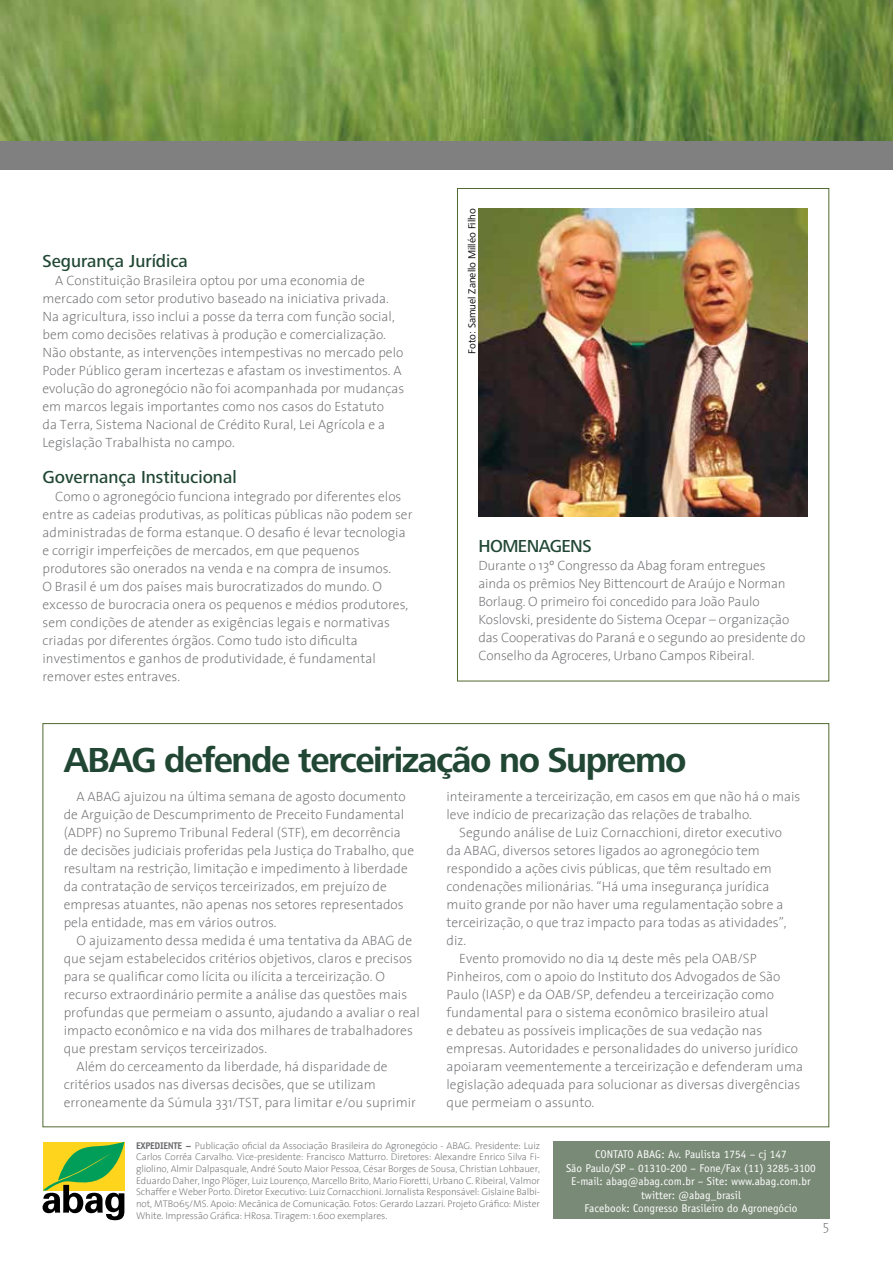
<style>
.page{position:relative;width:893px;height:1263px;background:#fff}
.page>*{position:absolute;margin:0;border:0;box-sizing:border-box;transform-origin:0 0}
.t1{font:700 36px "Frutiger Next LT";letter-spacing:-.04em;color:#214734}
.t2{font:500 18px "Frutiger Next LT";color:#214734}
.t3{font:200 13.5px/18px "The Sans";color:#6d6e71}
.t4{font:11.25px/13.5px "Officina Sans Std";color:#fff;text-align:center}
.t5{font:10.5px "Frutiger Next LT";color:#000}
.t6{font:200 9.75px/11.7px "The Sans";letter-spacing:-.01em;color:#6d6e71;text-align:justify}
.s1{font-family:"Officina Sans Std";font-weight:700}
</style>
<div class="page">
<img style="left:478px;top:209px;width:330px;height:308px">
<svg style="left:43px;top:1142px;width:81px;height:78px"></svg>
<div style="left:553px;top:1141px;width:276px;height:78px;background:#798a76"></div>
<div style="left:0;top:43px;width:893px;height:127px;background:#808080"></div>
<img style="left:0;top:0;width:893px;height:140px">
<h2 class="t2" style="left:43px;top:251px;width:147px">Segurança Jurídica</h2>
<p class="t3" style="left:43px;top:271px;width:363px;text-indent:13px">A Constituição Brasileira optou por uma economia de mercado com setor produtivo baseado na iniciativa privada.<br>Na agricultura, isso inclui a posse da terra com função social, bem como decisões relativas à produção e comercialização.<br>Não obstante, as intervenções intempestivas no mercado pelo Poder Público geram incertezas e afastam os investimentos. A evolução do agronegócio não foi acompanhada por mudanças em marcos legais importantes como nos casos do Estatuto<br>da Terra, Sistema Nacional de Crédito Rural, Lei Agrícola e a Legislação Trabalhista no campo.</p>
<h2 class="t2" style="left:43px;top:467px;width:196px">Governança Institucional</h2>
<p class="t3" style="left:43px;top:487px;width:371px;text-indent:13px">Como o agronegócio funciona integrado por diferentes elos entre as cadeias produtivas, as políticas públicas não podem ser administradas de forma estanque. O desafio é levar tecnologia e corrigir imperfeições de mercados, em que pequenos produtores são onerados na venda e na compra de insumos.<br>O Brasil é um dos países mais burocratizados do mundo. O excesso de burocracia onera os pequenos e médios produtores, sem condições de atender as exigências legais e normativas criadas por diferentes órgãos. Como tudo isto dificulta investimentos e ganhos de produtividade, é fundamental remover estes entraves.</p>
<p class="t5" style="left:466px;top:354px;width:147px;rotate:-90deg">Foto: Samuel Zanello Milléo Filho</p>
<h2 class="t2" style="left:478px;top:536px;width:24px">Homenagens</h2>
<p class="t3" style="left:478px;top:556px;width:328px">Durante o 13º Congresso da Abag foram entregues<br>ainda os prêmios Ney Bittencourt de Araújo e Norman Borlaug. O primeiro foi concedido para João Paulo Koslovski, presidente do Sistema Ocepar – 0rganização das Cooperativas do Paraná e o segundo ao presidente do Conselho da Agroceres, Urbano Campos Ribeiral.</p>
<h1 class="t1" style="left:64px;top:740px;width:624px">ABAG defende terceirização no Supremo</h1>
<p class="t3" style="left:446px;top:787px;width:355px">inteiramente a terceirização, em casos em que não há o mais leve indício de precarização das relações de trabalho.</p>
<p class="t3" style="left:459px;top:823px;width:324px">Segundo análise de Luiz Cornacchioni, diretor executivo</p>
<p class="t3" style="left:446px;top:841px;width:315px">da ABAG, diversos setores ligados ao agronegócio tem</p>
<p class="t3" style="left:446px;top:859px;width:327px">respondido a ações civis públicas, que têm resultado em</p>
<p class="t3" style="left:446px;top:877px;width:324px">condenações milionárias. “Há uma insegurança jurídica</p>
<p class="t3" style="left:446px;top:895px;width:338px">muito grande por não haver uma regulamentação sobre a</p>
<p class="t3" style="left:446px;top:913px;width:342px">terceirização, o que traz impacto para todas as atividades”,</p>
<p class="t3" style="left:446px;top:931px;width:21px">diz.</p>
<p class="t3" style="left:459px;top:949px;width:299px">Evento promovido no dia 14 deste mês pela OAB/SP</p>
<p class="t3" style="left:446px;top:967px;width:335px">Pinheiros, com o apoio do Instituto dos Advogados de São</p>
<p class="t3" style="left:446px;top:985px;width:329px">Paulo (IASP) e da OAB/SP, defendeu a terceirização como</p>
<p class="t3" style="left:446px;top:1003px;width:324px">fundamental para o sistema econômico brasileiro atual</p>
<p class="t3" style="left:446px;top:1021px;width:317px">e debateu as possíveis implicações de sua vedação nas</p>
<p class="t3" style="left:446px;top:1039px;width:353px">empresas. Autoridades e personalidades do universo jurídico</p>
<p class="t3" style="left:446px;top:1057px;width:358px">apoiaram veementemente a terceirização e defenderam uma</p>
<p class="t3" style="left:446px;top:1075px;width:355px">legislação adequada para solucionar as diversas divergências</p>
<p class="t3" style="left:446px;top:1093px;width:149px">que permeiam o assunto.</p>
<p class="t4" style="left:566px;top:1147px;width:251px">CONTATO ABAG: Av. Paulista 1754 – cj 147<br>São Paulo/SP – 01310-200 – Fone/Fax (11) 3285-3100<br>E-mail: abag@abag.com.br – Site: www.abag.com.br twitter: @abag_brasil<br>Facebook: Congresso Brasileiro do Agronegócio</p>
<p class="t3" style="left:64px;top:787px;width:352px;text-indent:13px">A ABAG ajuizou na última semana de agosto documento de Arguição de Descumprimento de Preceito Fundamental (ADPF) no Supremo Tribunal Federal (STF), em decorrência de decisões judiciais proferidas pela Justiça do Trabalho, que resultam na restrição, limitação e impedimento à liberdade da contratação de serviços terceirizados, em prejuízo de empresas atuantes, não apenas nos setores representados pela entidade, mas em vários outros.</p>
<p class="t3" style="left:77px;top:931px;width:337px">O ajuizamento dessa medida é uma tentativa da ABAG de</p>
<p class="t3" style="left:64px;top:949px;width:350px">que sejam estabelecidos critérios objetivos, claros e precisos</p>
<p class="t3" style="left:64px;top:967px;width:323px">para se qualificar como lícita ou ilícita a terceirização. O</p>
<p class="t3" style="left:64px;top:985px;width:345px">recurso extraordinário permite a análise das questões mais</p>
<p class="t3" style="left:64px;top:1003px;width:358px">profundas que permeiam o assunto, ajudando a avaliar o real</p>
<p class="t3" style="left:64px;top:1021px;width:351px">impacto econômico e na vida dos milhares de trabalhadores</p>
<p class="t3" style="left:64px;top:1039px;width:205px">que prestam serviços terceirizados.</p>
<p class="t3" style="left:77px;top:1057px;width:313px">Além do cerceamento da liberdade, há disparidade de</p>
<p class="t3" style="left:64px;top:1075px;width:314px">critérios usados nas diversas decisões, que se utilizam</p>
<p class="t3" style="left:64px;top:1093px;width:354px">erroneamente da Súmula 331/TST, para limitar e/ou suprimir</p>
<p class="t6" style="left:136px;top:1139px;width:405px"><span class="s1">EXPEDIENTE –</span> Publicação oficial da Associação Brasileira do Agronegócio - ABAG. Presidente: Luiz Carlos Corrêa Carvalho. Vice-presidente: Francisco Matturro. Diretores: Alexandre Enrico Silva Fi&shy;gliolino, Almir Dalpasquale, André Souto Maior Pessoa, César Borges de Sousa, Christian Lohbauer, Eduardo Daher, Ingo Plöger, Luiz Lourenço, Marcello Brito, Mario Fioretti, Urbano C. Ribeiral, Valmor Schaffer e Weber Porto. Diretor Executivo: Luiz Cornacchioni. Jornalista Responsável: Gislaine Balbi&shy;not, MTB065/MS. Apoio: Mecânica de Comunicação. Fotos: Gerardo Lazzari. Projeto Gráfico: Mister White. Impressão Gráfica: HRosa. Tiragem: 1.600 exemplares.</p>
<p class="t3" style="left:823px;top:1216px;width:8px">5</p>
</div>
